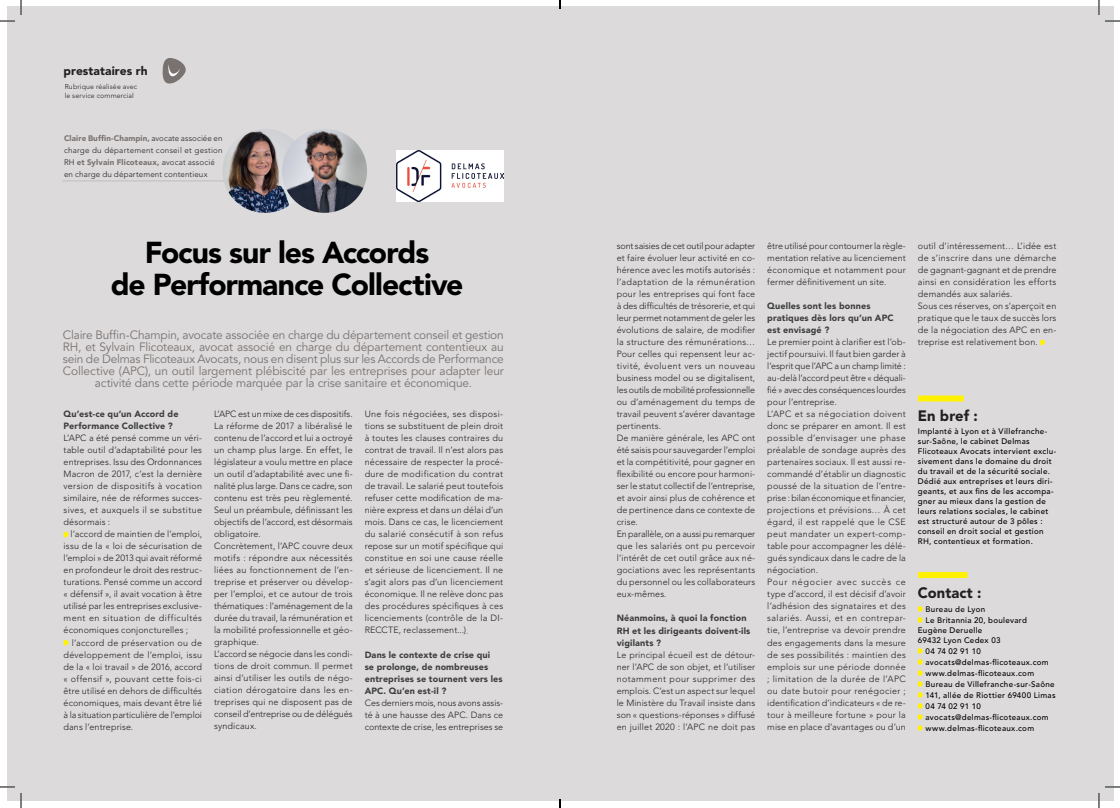
<style>
.page{position:relative;width:1120px;height:808px;background:#fff}
.page>*{position:absolute;margin:0;border:0;box-sizing:border-box;transform-origin:0 0}
.t1{font:900 30px/32px "Avenir LT Std";letter-spacing:-.035em;color:#000;text-align:center}
.t2{font:900 15px "Avenir LT Std";letter-spacing:.005em;color:#231f20}
.t3{font:12px/12px "Avenir LT Std";letter-spacing:-.01em;color:#7a7271;text-align:center}
.t4{font:900 12px "Avenir LT Std";letter-spacing:.005em;color:#231f20}
.t5{font:300 9px/12px "Avenir LT Std";letter-spacing:.015em;color:#231f20;text-align:justify}
.t6{font:900 9px/12px "Avenir LT Std";letter-spacing:.015em;color:#3e3e3f}
.t7{font:500 8px/10px "Avenir LT Std";letter-spacing:.04em;color:#000}
.t8{font:300 8px/12px "Avenir LT Std";letter-spacing:.025em;color:#231f20}
.t9{font:300 7px/8.9px "Avenir LT Std";letter-spacing:.02em;color:#231f20}
.s1{font-weight:900;color:#7a7271}
.s2{font-size:8px}
</style>
<div class="page">
<div style="left:7px;top:7px;width:553px;height:794px;background:#dcdada"></div>
<div style="left:560px;top:7px;width:552px;height:794px;background:#dcdada"></div>
<svg style="left:63px;top:531px;width:6px;height:6px"></svg>
<svg style="left:63px;top:639px;width:6px;height:6px"></svg>
<svg style="left:1040px;top:339px;width:4px;height:6px"></svg>
<hr style="left:62px;top:180px;width:179px;height:1px;background:#c1bebb">
<img style="left:222px;top:129px;width:60px;height:84px">
<img style="left:282px;top:129px;width:85px;height:84px">
<svg style="left:162px;top:58px;width:24px;height:25px"></svg>
<img style="left:397px;top:150px;width:107px;height:51px">
<div style="left:917px;top:572px;width:50px;height:6px;background:#fff101"></div>
<svg style="left:917px;top:606px;width:5px;height:5px"></svg>
<svg style="left:917px;top:617px;width:5px;height:5px"></svg>
<svg style="left:917px;top:648px;width:5px;height:5px"></svg>
<svg style="left:917px;top:659px;width:5px;height:5px"></svg>
<svg style="left:917px;top:670px;width:5px;height:5px"></svg>
<svg style="left:917px;top:681px;width:5px;height:5px"></svg>
<svg style="left:917px;top:692px;width:5px;height:5px"></svg>
<svg style="left:917px;top:703px;width:5px;height:5px"></svg>
<svg style="left:917px;top:714px;width:5px;height:5px"></svg>
<svg style="left:917px;top:725px;width:5px;height:5px"></svg>
<div style="left:917px;top:395px;width:46px;height:6px;background:#fff101"></div>
<svg style="left:0;top:0;width:22px;height:22px"></svg>
<svg style="left:0;top:786px;width:22px;height:21px"></svg>
<svg style="left:1098px;top:0;width:21px;height:22px"></svg>
<svg style="left:1098px;top:786px;width:21px;height:21px"></svg>
<h3 class="t4" style="left:64px;top:64px;width:86px">prestataires rh</h3>
<p class="t9" style="left:65px;top:82px;width:74px">Rubrique réalisée avec le service commercial</p>
<p class="t8" style="left:64px;top:132px;width:160px"><span class="s1">Claire Buffin-Champin,</span> avocate associée en charge du département conseil et gestion RH <span class="s1">et Sylvain Flicoteaux, a</span>vocat associé en charge du département contentieux</p>
<h1 class="t1" style="left:111px;top:237px;width:354px">Focus sur les Accords<br>de Performance Collective</h1>
<p class="t3" style="left:63px;top:329px;width:442px">Claire Buffin-Champin, avocate associée en charge du département conseil et gestion RH, et Sylvain Flicoteaux, avocat associé en charge du département contentieux au sein de Delmas Flicoteaux Avocats, nous en disent plus sur les Accords de Performance Collective (APC), un outil largement plébiscité par les entreprises pour adapter leur activité dans cette période marquée par la crise sanitaire et économique.</p>
<p class="t6" style="left:64px;top:407px;width:116px">Qu’est-ce qu’un Accord de<br>Performance Collective ?</p>
<p class="t5" style="left:64px;top:432px;width:140px">L’APC a été pensé comme un véri&shy;table outil d’adaptabilité pour les entreprises. Issu des Ordonnances Macron de 2017, c’est la dernière version de dispositifs à vocation similaire, née de réformes succes&shy;sives, et auxquels il se substitue désormais :</p>
<p class="t5" style="left:64px;top:528px;width:140px;text-indent:7px">l’accord de maintien de l’emploi, issu de la « loi de sécurisation de l’emploi » de 2013 qui avait réformé en profondeur le droit des restruc&shy;turations. Pensé comme un accord « défensif », il avait vocation à être utilisé par les entreprises exclusive&shy;ment en situation de difficultés économiques conjoncturelles ;</p>
<p class="t5" style="left:64px;top:636px;width:140px;text-indent:8px">l’accord de préservation ou de développement de l’emploi, issu de la « loi travail » de 2016, accord « offensif », pouvant cette fois-ci être utilisé en dehors de difficultés économiques, mais devant être lié à la situation particulière de l’emploi dans l’entreprise.</p>
<p class="t5" style="left:214px;top:408px;width:140px;text-align:left">L’APC est un mixe de ces dispositifs.<br>La réforme de 2017 a libéralisé le contenu de l’accord et lui a octroyé un champ plus large. En effet, le législateur a voulu mettre en place un outil d’adaptabilité avec une fi&shy;nalité plus large. Dans ce cadre, son contenu est très peu règlementé.<br>Seul un préambule, définissant les objectifs de l’accord, est désormais obligatoire.<br>Concrètement, l’APC couvre deux motifs : répondre aux nécessités liées au fonctionnement de l’en&shy;treprise et préserver ou dévelop&shy;per l’emploi, et ce autour de trois thématiques : l’aménagement de la durée du travail, la rémunération et la mobilité professionnelle et géo&shy;graphique.<br>L’accord se négocie dans les condi&shy;tions de droit commun. Il permet ainsi d’utiliser les outils de négo&shy;ciation dérogatoire dans les en&shy;treprises qui ne disposent pas de conseil d’entreprise ou de délégués syndicaux.</p>
<p class="t5" style="left:364px;top:408px;width:140px">Une fois négociées, ses disposi&shy;tions se substituent de plein droit à toutes les clauses contraires du contrat de travail. Il n’est alors pas nécessaire de respecter la procé&shy;dure de modification du contrat de travail. Le salarié peut toutefois refuser cette modification de ma&shy;nière express et dans un délai d’un mois. Dans ce cas, le licenciement du salarié consécutif à son refus repose sur un motif spécifique qui constitue en soi une cause réelle et sérieuse de licenciement. Il ne s’agit alors pas d’un licenciement économique. Il ne relève donc pas des procédures spécifiques à ces licenciements (contrôle de la DI-RECCTE, reclassement...)<span class="s2">.</span></p>
<p class="t6" style="left:364px;top:648px;width:139px">Dans le contexte de crise qui<br>se prolonge, de nombreuses entreprises se tournent vers les<br>APC. Qu’en est-il ?</p>
<p class="t5" style="left:364px;top:696px;width:140px">Ces derniers mois, nous avons assis&shy;té à une hausse des APC. Dans ce contexte de crise, les entreprises se</p>
<p class="t5" style="left:616px;top:240px;width:140px;text-align:left">sont saisies de cet outil pour adapter et faire évoluer leur activité en co&shy;hérence avec les motifs autorisés : l’adaptation de la rémunération pour les entreprises qui font face à des difficultés de trésorerie, et qui leur permet notamment de geler les évolutions de salaire, de modifier la structure des rémunérations…<br>Pour celles qui repensent leur ac&shy;tivité, évoluent vers un nouveau business model ou se digitalisent, les outils de mobilité professionnelle ou d’aménagement du temps de travail peuvent s’avérer davantage pertinents.<br>De manière générale, les APC ont été saisis pour sauvegarder l’emploi et la compétitivité, pour gagner en flexibilité ou encore pour harmoni&shy;ser le statut collectif de l’entreprise, et avoir ainsi plus de cohérence et de pertinence dans ce contexte de crise.<br>En parallèle, on a aussi pu remarquer que les salariés ont pu percevoir l’intérêt de cet outil grâce aux né&shy;gociations avec les représentants du personnel ou les collaborateurs eux-mêmes.</p>
<p class="t6" style="left:616px;top:612px;width:135px">Néanmoins, à quoi la fonction<br>RH et les dirigeants doivent-ils vigilants ?</p>
<p class="t5" style="left:616px;top:648px;width:140px">Le principal écueil est de détour&shy;ner l’APC de son objet, et l’utiliser notamment pour supprimer des emplois. C’est un aspect sur lequel le Ministère du Travail insiste dans son « questions-réponses » diffusé en juillet 2020 : l’APC ne doit pas</p>
<p class="t5" style="left:767px;top:240px;width:140px">être utilisé pour contourner la règle&shy;mentation relative au licenciement économique et notamment pour fermer définitivement un site.</p>
<p class="t6" style="left:767px;top:300px;width:128px">Quelles sont les bonnes pratiques dès lors qu’un APC est envisagé ?</p>
<p class="t5" style="left:767px;top:336px;width:140px;text-align:left">Le premier point à clarifier est l’ob&shy;jectif poursuivi. Il faut bien garder à l’esprit que l’APC a un champ limité : au-delà l’accord peut être « déquali&shy;fié » avec des conséquences lourdes pour l’entreprise.<br>L’APC et sa négociation doivent donc se préparer en amont. Il est possible d’envisager une phase préalable de sondage auprès des partenaires sociaux. Il est aussi re&shy;commandé d’établir un diagnostic poussé de la situation de l’entre&shy;prise : bilan économique et financier, projections et prévisions… À cet égard, il est rappelé que le CSE peut mandater un expert-comp&shy;table pour accompagner les délé&shy;gués syndicaux dans le cadre de la négociation.<br>Pour négocier avec succès ce type d’accord, il est décisif d’avoir l’adhésion des signataires et des salariés. Aussi, et en contrepar&shy;tie, l’entreprise va devoir prendre des engagements dans la mesure de ses possibilités : maintien des emplois sur une période donnée ; limitation de la durée de l’APC ou date butoir pour renégocier ; identification d’indicateurs « de re&shy;tour à meilleure fortune » pour la mise en place d’avantages ou d’un</p>
<p class="t5" style="left:917px;top:240px;width:140px;text-align:left">outil d’intéressement… L’idée est de s’inscrire dans une démarche de gagnant-gagnant et de prendre ainsi en considération les efforts demandés aux salariés.<br>Sous ces réserves, on s’aperçoit en pratique que le taux de succès lors de la négociation des APC en en&shy;treprise est relativement bon.</p>
<h2 class="t2" style="left:917px;top:407px;width:62px">En bref :</h2>
<p class="t7" style="left:917px;top:426px;width:140px">Implanté à Lyon et à Villefranche&shy;sur-Saône, le cabinet Delmas Flicoteaux Avocats intervient exclu&shy;sivement dans le domaine du droit du travail et de la sécurité sociale.<br>Dédié aux entreprises et leurs diri&shy;geants, et aux fins de les accompa&shy;gner au mieux dans la gestion de leurs relations sociales, le cabinet est structuré autour de 3 pôles : conseil en droit social et gestion RH, contentieux et formation.</p>
<h2 class="t2" style="left:917px;top:583px;width:65px">Contact :</h2>
<p class="t7" style="left:925px;top:603px;width:103px;line-height:11px">Bureau de Lyon<br>Le Britannia 20, boulevard</p>
<p class="t7" style="left:917px;top:625px;width:84px">Eugène Deruelle<br>69432 Lyon Cedex 03</p>
<p class="t7" style="left:925px;top:645px;width:131px;line-height:11px">04 74 02 91 10 avocats@delmas-flicoteaux.com www.delmas-flicoteaux.com<br>Bureau de Villefranche-sur-Saône<br>141, allée de Riottier 69400 Limas<br>04 74 02 91 10 avocats@delmas-flicoteaux.com www.delmas-flicoteaux.com</p>
</div>
